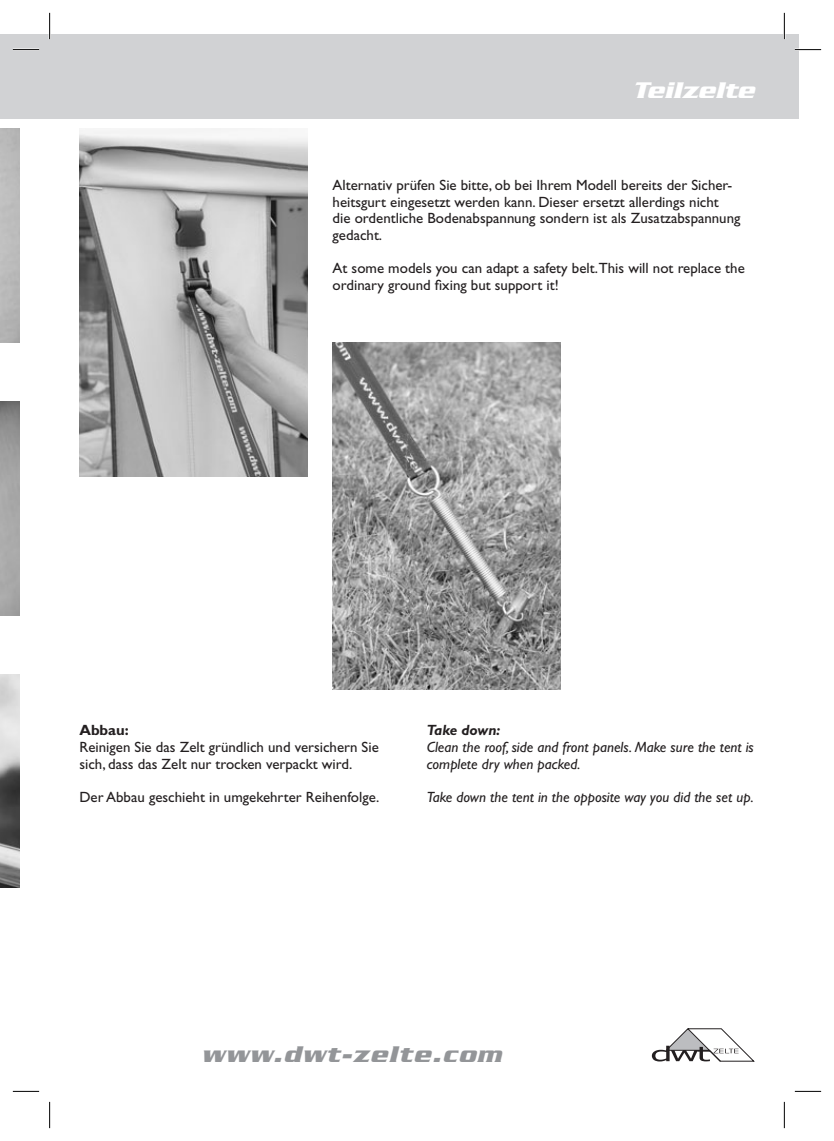
<style>
.page{position:relative;width:834px;height:1141px;background:#fff}
.page>*{position:absolute;margin:0;border:0;box-sizing:border-box;transform-origin:0 0}
.t1{font:italic 700 24.5px "Serpentine";letter-spacing:.05em;color:#939598}
.t2{font:italic 700 24.5px "Serpentine";color:#fff}
.t3{font:14.88px/16.6px "Gill Sans";color:#231f20}
.t4{font:italic 14.88px/16.6px "Gill Sans";color:#231f20}
.t5{font:italic 700 14.88px "Gill Sans";letter-spacing:-.005em;color:#231f20}
.t6{font:700 14.88px "Gill Sans";color:#231f20}
</style>
<div class="page">
<div style="left:0;top:35px;width:50px;height:84px;background:#d1d2d4"></div>
<div style="left:50px;top:35px;width:749px;height:84px;background:#d1d2d4"></div>
<svg style="left:651px;top:1028px;width:103px;height:34px"></svg>
<img style="left:0;top:402px;width:20px;height:213px">
<img style="left:0;top:675px;width:20px;height:213px">
<img style="left:79px;top:129px;width:229px;height:347px">
<img style="left:332px;top:342px;width:229px;height:347px">
<hr style="left:13px;top:49px;width:26px;height:2px;background:#fff">
<hr style="left:794px;top:49px;width:27px;height:2px;background:#fff">
<hr style="left:49px;top:13px;width:2px;height:26px;background:#fff">
<hr style="left:783px;top:13px;width:2px;height:26px;background:#fff">
<svg style="left:13px;top:49px;width:26px;height:1px"></svg>
<svg style="left:794px;top:49px;width:27px;height:1px"></svg>
<svg style="left:13px;top:1091px;width:26px;height:1px"></svg>
<svg style="left:794px;top:1091px;width:27px;height:1px"></svg>
<svg style="left:49px;top:13px;width:1px;height:26px"></svg>
<svg style="left:49px;top:1102px;width:1px;height:26px"></svg>
<svg style="left:783px;top:13px;width:1px;height:26px"></svg>
<svg style="left:783px;top:1102px;width:1px;height:26px"></svg>
<h1 class="t2" style="left:632px;top:82px;width:124px">Teilzelte</h1>
<p class="t3" style="left:332px;top:178px;width:409px">Alternativ prüfen Sie bitte, ob bei Ihrem Modell bereits der Sicher&shy;heitsgurt eingesetzt werden kann. Dieser ersetzt allerdings nicht die ordentliche Bodenabspannung sondern ist als Zusatzabspannung gedacht.</p>
<p class="t3" style="left:332px;top:261px;width:413px">At some models you can adapt a safety belt.This will not replace the ordinary ground fixing but support it!</p>
<p class="t6" style="left:79px;top:725px;width:51px">Abbau:</p>
<p class="t3" style="left:79px;top:740px;width:301px">Reinigen Sie das Zelt gründlich und versichern Sie sich, dass das Zelt nur trocken verpackt wird.</p>
<p class="t3" style="left:79px;top:790px;width:301px">Der Abbau geschieht in umgekehrter Reihenfolge.</p>
<p class="t5" style="left:427px;top:725px;width:75px">Take down:</p>
<p class="t4" style="left:427px;top:740px;width:328px">Clean the roof, side and front panels. Make sure the tent is complete dry when packed.</p>
<p class="t4" style="left:427px;top:790px;width:328px">Take down the tent in the opposite way you did the set up.</p>
<h1 class="t1" style="left:201px;top:1046px;width:301px">www.dwt-zelte.com</h1>
</div>
